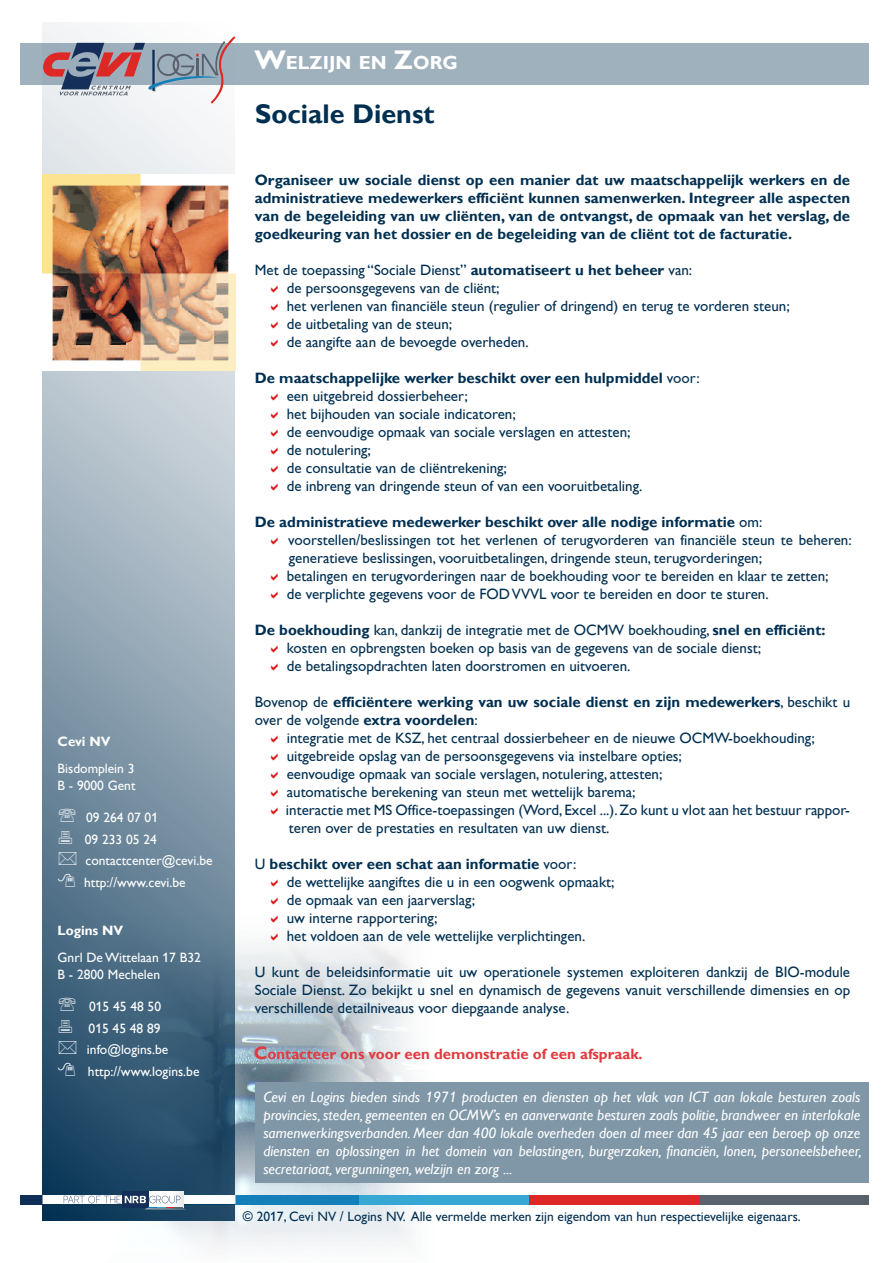
<style>
.page{position:relative;width:893px;height:1263px;background:#fff}
.page>*{position:absolute;margin:0;border:0;box-sizing:border-box;transform-origin:0 0}
.t1{font:700 27px "Gill Alt One";color:#002f51}
.t2{font:700 18.9px "Gill Alt One";color:#fff}
.t3{font:15px/18px "Gill Alt One";color:#002f51}
.t4{font:700 15px/18px "Gill Alt One";color:#002f51;text-align:justify}
.t5{font:italic 15px/18px "Gill Alt One";color:#fff;text-align:justify}
.t6{font:700 15px "Gill Alt One";color:#e13a3e}
.t7{font:13.5px "Gill Alt One";color:#fff}
.t8{font:13.5px "Gill Alt One";color:#002f51}
.t9{font:700 13.5px "Gill Alt One";color:#fff}
.s1{font-size:27px}
.s2{font-weight:700}
.s3{font-weight:400}
.s4{font-size:18px}
</style>
<div class="page">
<img style="left:99px;top:940px;width:340px;height:309px">
<div style="left:190px;top:1195px;width:169px;height:9px;background:#147fb8"></div>
<div style="left:20px;top:1195px;width:170px;height:9px;background:#102f54"></div>
<div style="left:359px;top:1195px;width:170px;height:9px;background:#37a8d3"></div>
<div style="left:529px;top:1195px;width:170px;height:9px;background:#de2826"></div>
<div style="left:699px;top:1195px;width:170px;height:9px;background:#59616d"></div>
<svg style="left:43px;top:22px;width:192px;height:1198px;background:#7f96a7"></svg>
<div style="left:20px;top:43px;width:849px;height:42px;background:#9fb1bd"></div>
<div style="left:255px;top:1082px;width:614px;height:100px;background:#8097a8"></div>
<svg style="left:43px;top:36px;width:192px;height:68px"></svg>
<div style="left:43px;top:1195px;width:192px;height:9px;background:#fff"></div>
<svg style="left:149px;top:1191px;width:34px;height:5px"></svg>
<div style="left:122px;top:1191px;width:27px;height:17px;background:#14305a"></div>
<svg style="left:64px;top:1196px;width:122px;height:14px"></svg>
<img style="left:43px;top:174px;width:192px;height:196px">
<svg style="left:59px;top:808px;width:17px;height:14px"></svg>
<svg style="left:59px;top:830px;width:13px;height:14px"></svg>
<svg style="left:59px;top:852px;width:17px;height:13px"></svg>
<svg style="left:58px;top:873px;width:17px;height:14px"></svg>
<svg style="left:59px;top:997px;width:17px;height:14px"></svg>
<svg style="left:59px;top:1019px;width:13px;height:14px"></svg>
<svg style="left:59px;top:1041px;width:17px;height:13px"></svg>
<svg style="left:58px;top:1062px;width:17px;height:14px"></svg>
<p class="t9" style="left:58px;top:734px;width:54px">Cevi NV</p>
<p class="t7" style="left:58px;top:761px;width:78px">Bisdomplein 3</p>
<p class="t7" style="left:58px;top:777px;width:79px">B - 9000 Gent</p>
<p class="t7" style="left:86px;top:810px;width:74px">09 264 07 01</p>
<p class="t7" style="left:85px;top:831px;width:74px">09 233 05 24</p>
<p class="t7" style="left:85px;top:853px;width:129px">contactcenter@cevi.be</p>
<p class="t7" style="left:84px;top:874px;width:103px">http://www.cevi.be</p>
<p class="t9" style="left:58px;top:923px;width:67px">Logins NV</p>
<p class="t7" style="left:58px;top:950px;width:145px">Gnrl De Wittelaan 17 B32</p>
<p class="t7" style="left:58px;top:966px;width:104px">B - 2800 Mechelen</p>
<p class="t7" style="left:89px;top:999px;width:74px">015 45 48 50</p>
<p class="t7" style="left:89px;top:1020px;width:74px">015 45 48 89</p>
<p class="t7" style="left:87px;top:1042px;width:83px">info@logins.be</p>
<p class="t7" style="left:88px;top:1063px;width:113px">http://www.logins.be</p>
<p class="t2" style="left:254px;top:51px;width:205px"><span class="s1">W</span>ELZIJN EN <span class="s1">Z</span>ORG</p>
<p class="t1" style="left:255px;top:98px;width:181px">Sociale Dienst</p>
<p class="t4" style="left:255px;top:170px;width:597px">Organiseer uw sociale dienst op een manier dat uw maatschappelijk werkers en de administratieve medewerkers efficiënt kunnen samenwerken. Integreer alle aspecten van de begeleiding van uw cliënten, van de ontvangst, de opmaak van het verslag, de goedkeuring van het dossier en de begeleiding van de cliënt tot de facturatie.</p>
<p class="t3" style="left:255px;top:261px;width:439px">Met de toepassing “Sociale Dienst” <span class="s2">automatiseert u het beheer</span> van:</p>
<p class="t3" style="left:287px;top:279px;width:214px">de persoonsgegevens van de cliënt;</p>
<p class="t3" style="left:287px;top:297px;width:505px">het verlenen van financiële steun (regulier of dringend) en terug te vorderen steun;</p>
<p class="t3" style="left:287px;top:315px;width:167px">de uitbetaling van de steun;</p>
<p class="t3" style="left:287px;top:333px;width:243px">de aangifte aan de bevoegde overheden.</p>
<p class="t4" style="left:255px;top:368px;width:446px">De maatschappelijke werker beschikt over een hulpmiddel <span class="s3">voor:</span></p>
<p class="t3" style="left:287px;top:387px;width:183px">een uitgebreid dossierbeheer;</p>
<p class="t3" style="left:287px;top:405px;width:231px">het bijhouden van sociale indicatoren;</p>
<p class="t3" style="left:287px;top:423px;width:345px">de eenvoudige opmaak van sociale verslagen en attesten;</p>
<p class="t3" style="left:287px;top:441px;width:86px">de notulering;</p>
<p class="t3" style="left:287px;top:459px;width:222px">de consultatie van de cliëntrekening;</p>
<p class="t3" style="left:287px;top:477px;width:357px">de inbreng van dringende steun of van een vooruitbetaling.</p>
<p class="t4" style="left:255px;top:512px;width:509px">De administratieve medewerker beschikt over alle nodige informatie <span class="s3">om:</span></p>
<p class="t3" style="left:288px;top:531px;width:565px">voorstellen/beslissingen tot het verlenen of terugvorderen van financiële steun te beheren: generatieve beslissingen, vooruitbetalingen, dringende steun, terugvorderingen;</p>
<p class="t3" style="left:287px;top:567px;width:543px">betalingen en terugvorderingen naar de boekhouding voor te bereiden en klaar te zetten;</p>
<p class="t3" style="left:287px;top:585px;width:483px">de verplichte gegevens voor de FOD VVVL voor te bereiden en door te sturen.</p>
<p class="t3" style="left:255px;top:621px;width:572px"><span class="s2">De boekhouding</span> kan, dankzij de integratie met de OCMW boekhouding, <span class="s2">snel en efficiënt:</span></p>
<p class="t3" style="left:287px;top:639px;width:476px">kosten en opbrengsten boeken op basis van de gegevens van de sociale dienst;</p>
<p class="t3" style="left:287px;top:657px;width:345px">de betalingsopdrachten laten doorstromen en uitvoeren.</p>
<p class="t4" style="left:255px;top:692px;width:597px"><span class="s3">Bovenop de</span> efficiëntere werking van uw sociale dienst en zijn medewerkers<span class="s3">, beschikt u over de volgende</span> extra voordelen<span class="s3">:</span></p>
<p class="t3" style="left:287px;top:729px;width:529px">integratie met de KSZ, het centraal dossierbeheer en de nieuwe OCMW-boekhouding;</p>
<p class="t3" style="left:287px;top:747px;width:397px">uitgebreide opslag van de persoonsgegevens via instelbare opties;</p>
<p class="t3" style="left:287px;top:765px;width:377px">eenvoudige opmaak van sociale verslagen, notulering, attesten;</p>
<p class="t3" style="left:287px;top:783px;width:350px">automatische berekening van steun met wettelijk barema;</p>
<p class="t3" style="left:286px;top:801px;width:566px">interactie met MS Office-toepassingen (Word, Excel ...). Zo kunt u vlot aan het bestuur rappor&shy;teren over de prestaties en resultaten van uw dienst.</p>
<p class="t4" style="left:255px;top:854px;width:323px"><span class="s3">U</span> beschikt over een schat aan informatie <span class="s3">voor:</span></p>
<p class="t3" style="left:287px;top:873px;width:329px">de wettelijke aangiftes die u in een oogwenk opmaakt;</p>
<p class="t3" style="left:287px;top:891px;width:190px">de opmaak van een jaarverslag;</p>
<p class="t3" style="left:287px;top:909px;width:152px">uw interne rapportering;</p>
<p class="t3" style="left:287px;top:927px;width:300px">het voldoen aan de vele wettelijke verplichtingen.</p>
<p class="t3" style="left:255px;top:963px;width:597px;text-align:justify">U kunt de beleidsinformatie uit uw operationele systemen exploiteren dankzij de BIO-module Sociale Dienst. Zo bekijkt u snel en dynamisch de gegevens vanuit verschillende dimensies en op verschillende detailniveaus voor diepgaande analyse.</p>
<p class="t6" style="left:254px;top:1045px;width:390px"><span class="s4">C</span>ontacteer ons voor een demonstratie of een afspraak.</p>
<p class="t5" style="left:263px;top:1088px;width:600px">Cevi en Logins bieden sinds 1971 producten en diensten op het vlak van ICT aan lokale besturen zoals provincies, steden, gemeenten en OCMW’s en aanverwante besturen zoals politie, brandweer en interlokale samenwerkingsverbanden. Meer dan 400 lokale overheden doen al meer dan 45 jaar een beroep op onze diensten en oplossingen in het domein van belastingen, burgerzaken, financiën, lonen, personeelsbeheer, secretariaat, vergunningen, welzijn en zorg ...</p>
<p class="t8" style="left:243px;top:1208px;width:559px">© 2017, Cevi NV / Logins NV. Alle vermelde merken zijn eigendom van hun respectievelijke eigenaars.</p>
</div>
